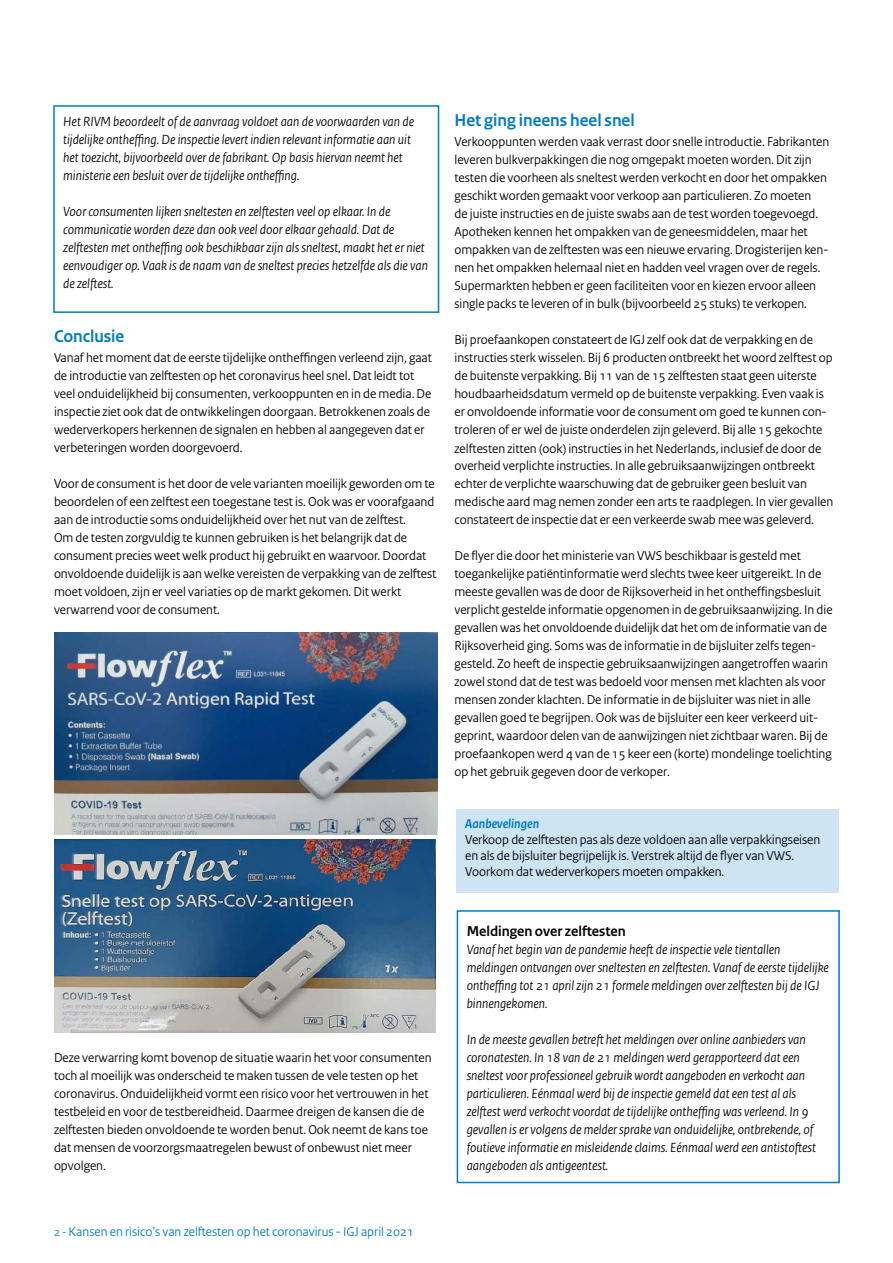
<style>
.page{position:relative;width:893px;height:1263px;background:#fff}
.page>*{position:absolute;margin:0;border:0;box-sizing:border-box;transform-origin:0 0}
.t1{font:700 18px "Rijksoverheid Sans";color:#007bc7}
.t2{font:700 15px "Rijksoverheid Sans";color:#000}
.t3{font:italic 13.95px/18px "Rijksoverheid Sans";color:#000}
.t4{font:13.5px/18px "Rijksoverheid Sans";color:#000}
.t5{font:13.5px "Rijksoverheid Sans";color:#007bc7}
.t6{font:italic 700 13.5px "Rijksoverheid Sans";color:#007bc7}
.s1{font-size:12px}
</style>
<div class="page">
<div style="left:457px;top:809px;width:382px;height:84px;background:#cce4f4"></div>
<div style="left:457px;top:910px;width:383px;height:273px;border:2px solid #007bc7"></div>
<div style="left:53px;top:105px;width:386px;height:208px;border:2px solid #007bc7"></div>
<img style="left:54px;top:632px;width:383px;height:202px">
<img style="left:54px;top:839px;width:382px;height:193px">
<p class="t3" style="left:63px;top:113px;width:352px">Het RIVM beoordeelt of de aanvraag voldoet aan de voorwaarden van de tijdelijke ontheffing. De inspectie levert indien relevant informatie aan uit het toezicht, bijvoorbeeld over de fabrikant. Op basis hiervan neemt het ministerie een besluit over de tijdelijke ontheffing.</p>
<p class="t3" style="left:63px;top:203px;width:366px">Voor consumenten lijken sneltesten en zelftesten veel op elkaar. In de communicatie worden deze dan ook veel door elkaar gehaald. Dat de zelftesten met ontheffing ook beschikbaar zijn als sneltest, maakt het er niet eenvoudiger op. Vaak is de naam van de sneltest precies hetzelfde als die van de zelftest.</p>
<h1 class="t1" style="left:54px;top:326px;width:72px">Conclusie</h1>
<p class="t4" style="left:54px;top:348px;width:379px">Vanaf het moment dat de eerste tijdelijke ontheffingen verleend zijn, gaat de introductie van zelftesten op het coronavirus heel snel. Dat leidt tot veel onduidelijkheid bij consumenten, verkooppunten en in de media. De inspectie ziet ook dat de ontwikkelingen doorgaan. Betrokkenen zoals de wederverkopers herkennen de signalen en hebben al aangegeven dat er verbeteringen worden doorgevoerd.</p>
<p class="t4" style="left:54px;top:474px;width:384px">Voor de consument is het door de vele varianten moeilijk geworden om te beoordelen of een zelftest een toegestane test is. Ook was er voorafgaand aan de introductie soms onduidelijkheid over het nut van de zelftest.<br>Om de testen zorgvuldig te kunnen gebruiken is het belangrijk dat de consument precies weet welk product hij gebruikt en waarvoor. Doordat onvoldoende duidelijk is aan welke vereisten de verpakking van de zelftest moet voldoen, zijn er veel variaties op de markt gekomen. Dit werkt verwarrend voor de consument.</p>
<h1 class="t1" style="left:454px;top:110px;width:182px">Het ging ineens heel snel</h1>
<p class="t4" style="left:454px;top:133px;width:376px">Verkooppunten werden vaak verrast door snelle introductie. Fabrikanten leveren bulkverpakkingen die nog omgepakt moeten worden. Dit zijn testen die voorheen als sneltest werden verkocht en door het ompakken geschikt worden gemaakt voor verkoop aan particulieren. Zo moeten<br>de juiste instructies en de juiste swabs aan de test worden toegevoegd.<br>Apotheken kennen het ompakken van de geneesmiddelen, maar het ompakken van de zelftesten was een nieuwe ervaring. Drogisterijen ken&shy;nen het ompakken helemaal niet en hadden veel vragen over de regels.<br>Supermarkten hebben er geen faciliteiten voor en kiezen ervoor alleen single packs te leveren of in bulk (bijvoorbeeld 25 stuks) te verkopen.</p>
<p class="t4" style="left:454px;top:331px;width:380px">Bij proefaankopen constateert de IGJ zelf ook dat de verpakking en de instructies sterk wisselen. Bij 6 producten ontbreekt het woord zelftest op de buitenste verpakking. Bij 11 van de 15 zelftesten staat geen uiterste houdbaarheidsdatum vermeld op de buitenste verpakking. Even vaak is er onvoldoende informatie voor de consument om goed te kunnen con&shy;troleren of er wel de juiste onderdelen zijn geleverd. Bij alle 15 gekochte zelftesten zitten (ook) instructies in het Nederlands, inclusief de door de overheid verplichte instructies. In alle gebruiksaanwijzingen ontbreekt echter de verplichte waarschuwing dat de gebruiker geen besluit van medische aard mag nemen zonder een arts te raadplegen. In vier gevallen constateert de inspectie dat er een verkeerde swab mee was geleverd.</p>
<p class="t4" style="left:454px;top:547px;width:380px">De flyer die door het ministerie van VWS beschikbaar is gesteld met toegankelijke patiëntinformatie werd slechts twee keer uitgereikt. In de meeste gevallen was de door de Rijksoverheid in het ontheffingsbesluit verplicht gestelde informatie opgenomen in de gebruiksaanwijzing. In die gevallen was het onvoldoende duidelijk dat het om de informatie van de Rijksoverheid ging. Soms was de informatie in de bijsluiter zelfs tegen&shy;gesteld. Zo heeft de inspectie gebruiksaanwijzingen aangetroffen waarin zowel stond dat de test was bedoeld voor mensen met klachten als voor mensen zonder klachten. De informatie in de bijsluiter was niet in alle gevallen goed te begrijpen. Ook was de bijsluiter een keer verkeerd uit&shy;geprint, waardoor delen van de aanwijzingen niet zichtbaar waren. Bij de proefaankopen werd 4 van de 15 keer een (korte) mondelinge toelichting op het gebruik gegeven door de verkoper.</p>
<p class="t6" style="left:465px;top:816px;width:76px">Aanbevelingen</p>
<p class="t4" style="left:465px;top:831px;width:357px;line-height:16.2px">Verkoop de zelftesten pas als deze voldoen aan alle verpakkingseisen en als de bijsluiter begrijpelijk is. Verstrek altijd de flyer van VWS.<br>Voorkom dat wederverkopers moeten ompakken.</p>
<p class="t4" style="left:54px;top:1049px;width:379px">Deze verwarring komt bovenop de situatie waarin het voor consumenten toch al moeilijk was onderscheid te maken tussen de vele testen op het coronavirus. Onduidelijkheid vormt een risico voor het vertrouwen in het testbeleid en voor de testbereidheid. Daarmee dreigen de kansen die de zelftesten bieden onvoldoende te worden benut. Ook neemt de kans toe dat mensen de voorzorgsmaatregelen bewust of onbewust niet meer opvolgen.</p>
<p class="t2" style="left:467px;top:923px;width:161px">Meldingen over zelftesten</p>
<p class="t3" style="left:467px;top:941px;width:364px">Vanaf het begin van de pandemie heeft de inspectie vele tientallen meldingen ontvangen over sneltesten en zelftesten. Vanaf de eerste tijdelijke ontheffing tot 21 april zijn 21 formele meldingen over zelftesten bij de IGJ binnengekomen.</p>
<p class="t3" style="left:467px;top:1031px;width:351px">In de meeste gevallen betreft het meldingen over online aanbieders van coronatesten. In 18 van de 21 meldingen werd gerapporteerd dat een sneltest voor professioneel gebruik wordt aangeboden en verkocht aan particulieren. Eénmaal werd bij de inspectie gemeld dat een test al als zelftest werd verkocht voordat de tijdelijke ontheffing was verleend. In 9 gevallen is er volgens de melder sprake van onduidelijke, ontbrekende, of foutieve informatie en misleidende claims. Eénmaal werd een antistoftest aangeboden als antigeentest.</p>
<p class="t5" style="left:54px;top:1223px;width:361px"><span class="s1">2 -</span> Kansen en risico’s van zelftesten op het coronavirus - IGJ april 2021</p>
</div>
